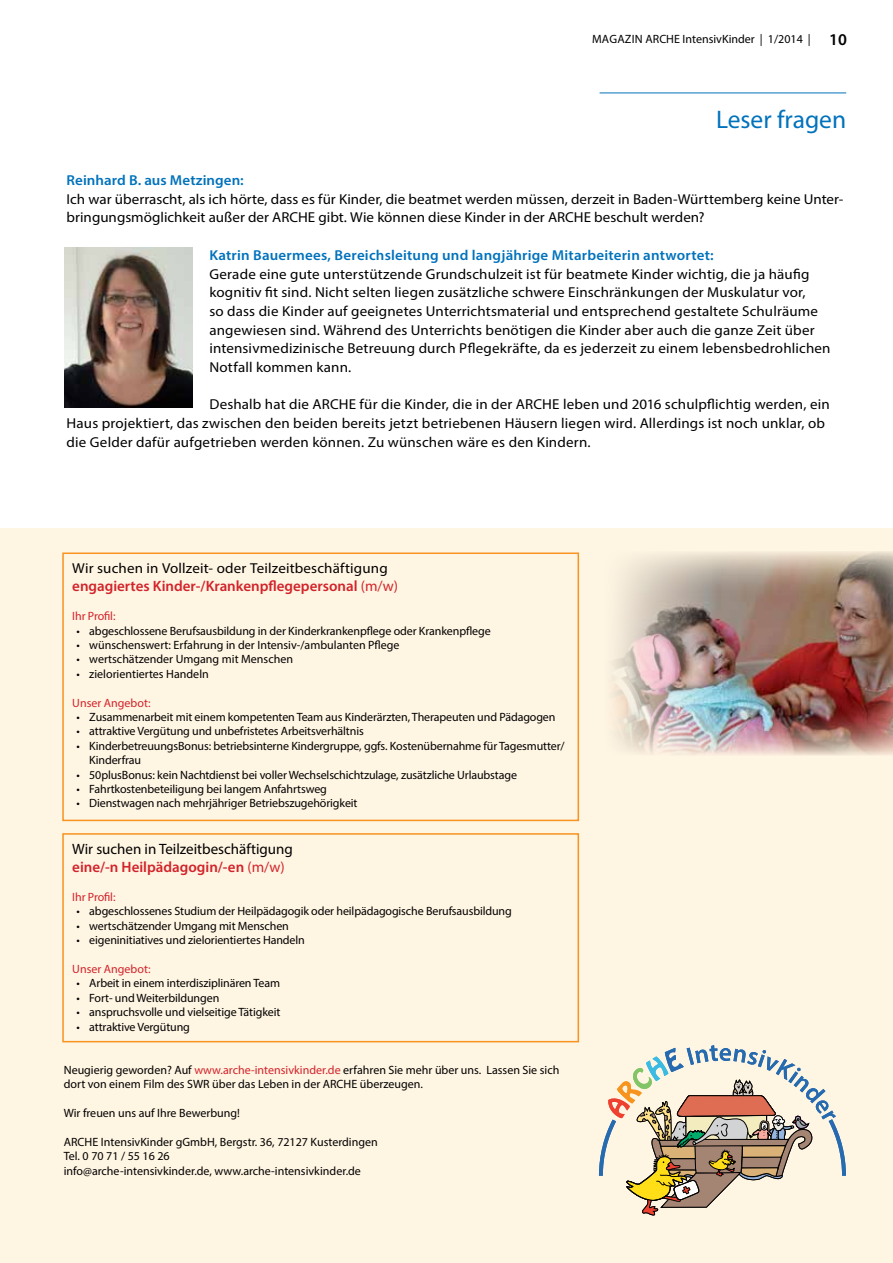
<style>
.page{position:relative;width:893px;height:1263px;background:#fff}
.page>*{position:absolute;margin:0;border:0;box-sizing:border-box;transform-origin:0 0}
.t1{font:25.5px "Myriad Pro";color:#0072bc}
.t2{font:15px/18px "Myriad Pro";color:#000}
.t3{font:600 15px "Myriad Pro";color:#d2232a}
.t4{font:14.4px/18.8px "Myriad Pro";letter-spacing:.01em;color:#000;scale:1.04 1}
.t5{font:600 14.4px "Myriad Pro";letter-spacing:.01em;color:#0072bc;scale:1.04 1}
.t6{font:12px/14.4px "Myriad Pro";letter-spacing:-.01em;color:#000}
.t7{font:12px "Myriad Pro";color:#d2232a}
.s1{font-weight:600;font-size:16.5px}
.s2{font-weight:400}
.s3{font-weight:600;color:#d2232a}
.s4{color:#d2232a}
</style>
<div class="page">
<div style="left:0;top:528px;width:893px;height:735px;background:#fff5e3"></div>
<img style="left:612px;top:551px;width:281px;height:204px">
<hr style="left:600px;top:93px;width:246px;height:1px;background:#0072bc">
<div style="left:62px;top:552px;width:517px;height:269px;border:2px solid #f7931e"></div>
<div style="left:62px;top:833px;width:517px;height:209px;border:2px solid #f7931e"></div>
<img style="left:65px;top:248px;width:127px;height:159px">
<svg style="left:598px;top:1045px;width:248px;height:170px"></svg>
<p class="t6" style="left:592px;top:32px;width:256px">Magazin ARCHE I ntensivKinder | 1/2014 | <span class="s1">10</span></p>
<h1 class="t1" style="left:716px;top:104px;width:132px">Leser fragen</h1>
<p class="t5" style="left:67px;top:171px;width:172px">Reinhard B. aus Metzingen:</p>
<p class="t4" style="left:67px;top:189px;width:748px">Ich war überrascht, als ich hörte, dass es für Kinder, die beatmet werden müssen, derzeit in Baden-Württemberg keine Unter&shy;bringungsmöglichkeit außer der ARCHE gibt. Wie können diese Kinder in der ARCHE beschult werden?</p>
<p class="t5" style="left:209px;top:246px;width:486px">Katrin Bauermees, Bereichsleitung und langjährige Mitarbeiterin antwortet:</p>
<p class="t4" style="left:209px;top:264px;width:599px">Gerade eine gute unterstützende Grundschulzeit ist für beatmete Kinder wichtig, die ja häufig kognitiv fit sind. Nicht selten liegen zusätzliche schwere Einschränkungen der Muskulatur vor,<br>so dass die Kinder auf geeignetes Unterrichtsmaterial und entsprechend gestaltete Schulräume angewiesen sind. Während des Unterrichts benötigen die Kinder aber auch die ganze Zeit über intensivmedizinische Betreuung durch Pflegekräfte, da es jederzeit zu einem lebensbedrohlichen Notfall kommen kann.</p>
<p class="t4" style="left:67px;top:395px;width:735px;text-indent:143px">Deshalb hat die ARCHE für die Kinder, die in der ARCHE leben und 2016 schulpflichtig werden, ein<br>Haus projektiert, das zwischen den beiden bereits jetzt betriebenen Häusern liegen wird. Allerdings ist noch unklar, ob die Gelder dafür aufgetrieben werden können. Zu wünschen wäre es den Kindern.</p>
<p class="t4" style="left:72px;top:559px;width:305px">Wir suchen in Vollzeit- oder Teilzeitbeschäftigung</p>
<p class="t3" style="left:72px;top:577px;width:327px">engagiertes Kinder-/Krankenpflegepersonal <span class="s2">(m/w)</span></p>
<p class="t7" style="left:72px;top:609px;width:45px">Ihr Profil:</p>
<p class="t6" style="left:77px;top:623px;width:416px">• abgeschlossene Berufsausbildung in der Kinderkrankenpflege oder Krankenpflege</p>
<p class="t6" style="left:77px;top:637px;width:325px">• wünschenswert: Erfahrung in der Intensiv-/ambulanten Pflege</p>
<p class="t6" style="left:77px;top:652px;width:218px">• wertschätzender Umgang mit Menschen</p>
<p class="t6" style="left:77px;top:666px;width:134px">• zielorientiertes Handeln</p>
<p class="t7" style="left:72px;top:695px;width:80px">Unser Angebot:</p>
<p class="t6" style="left:77px;top:709px;width:480px">• Zusammenarbeit mit einem kompetenten Team aus Kinderärzten, Therapeuten und Pädagogen</p>
<p class="t6" style="left:77px;top:724px;width:289px">• attraktive Vergütung und unbefristetes Arbeitsverhältnis</p>
<p class="t6" style="left:89px;top:738px;width:477px;text-indent:-13px">• KinderbetreuungsBonus: betriebsinterne Kindergruppe, ggfs. Kostenübernahme für Tagesmutter/<br>Kinderfrau</p>
<p class="t6" style="left:77px;top:767px;width:442px">• 50plusBonus: kein Nachtdienst bei voller Wechselschichtzulage, zusätzliche Urlaubstage</p>
<p class="t6" style="left:77px;top:781px;width:252px">• Fahrtkostenbeteiligung bei langem Anfahrtsweg</p>
<p class="t6" style="left:77px;top:796px;width:283px">• Dienstwagen nach mehrjähriger Betriebszugehörigkeit</p>
<p class="t2" style="left:72px;top:840px;width:222px">Wir suchen in Teilzeitbeschäftigung <span class="s3">eine/-n Heilpädagogin/-en</span> <span class="s4">(m/w)</span></p>
<p class="t7" style="left:72px;top:889px;width:45px">Ihr Profil:</p>
<p class="t6" style="left:77px;top:904px;width:437px">• abgeschlossenes Studium der Heilpädagogik oder heilpädagogische Berufsausbildung</p>
<p class="t6" style="left:77px;top:918px;width:214px">• wertschätzender Umgang mit Menschen</p>
<p class="t6" style="left:77px;top:933px;width:230px">• eigeninitiatives und zielorientiertes Handeln</p>
<p class="t7" style="left:72px;top:961px;width:80px">Unser Angebot:</p>
<p class="t6" style="left:77px;top:976px;width:205px">• Arbeit in einem interdisziplinären Team</p>
<p class="t6" style="left:77px;top:990px;width:144px">• Fort- und Weiterbildungen</p>
<p class="t6" style="left:77px;top:1005px;width:205px">• anspruchsvolle und vielseitige Tätigkeit</p>
<p class="t6" style="left:77px;top:1019px;width:115px">• attraktive Vergütung</p>
<p class="t6" style="left:64px;top:1062px;width:497px">Neugierig geworden? Auf <span class="s4">www.arche-intensivkinder.de</span> erfahren Sie mehr über uns. Lassen Sie sich dort von einem Film des SWR über das Leben in der ARCHE überzeugen.</p>
<p class="t6" style="left:64px;top:1105px;width:178px">Wir freuen uns auf Ihre Bewerbung!</p>
<p class="t6" style="left:64px;top:1134px;width:315px">ARCHE IntensivKinder gGmbH, Bergstr. 36, 72127 Kusterdingen<br>Tel. 0 70 71 / 55 16 26<br>info@arche-intensivkinder.de, www.arche-intensivkinder.de</p>
</div>
